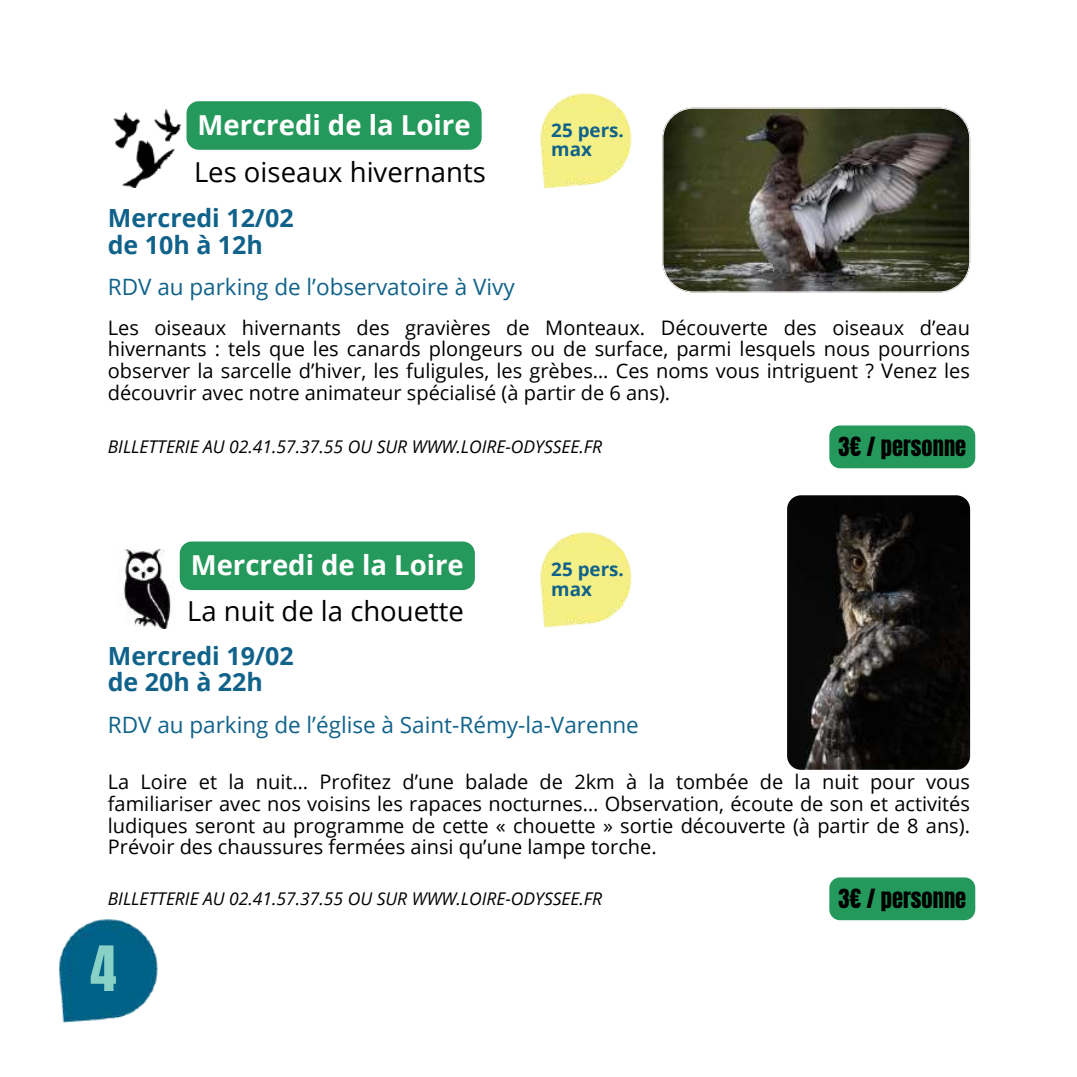
<style>
.page{position:relative;width:1077px;height:1077px;background:#fff}
.page>*{position:absolute;margin:0;border:0;box-sizing:border-box;transform-origin:0 0}
.t1{font:53px "Anton";color:#89d0c7}
.t2{font:27.5px "Open Sans";color:#000}
.t3{font:700 27.5px "Open Sans";color:#fff}
.t4{font:700 25px/26.2px "Open Sans";color:#10628a}
.t5{font:22.5px "Open Sans";color:#10628a}
.t6{font:22.5px "Anton";color:#000}
.t7{font:20px/21.8px "Open Sans";color:#000;text-align:justify}
.t8{font:700 18.75px/19.8px "Open Sans";color:#10628a}
.t9{font:italic 17.5px "Open Sans";color:#000}
</style>
<div class="page">
<img style="left:59px;top:919px;width:99px;height:103px">
<svg style="left:662px;top:108px;width:307px;height:184px;background:#4b4b3c"></svg>
<img style="left:787px;top:495px;width:182px;height:274px;border-radius:14px">
<img style="left:540px;top:93px;width:92px;height:95px">
<img style="left:540px;top:532px;width:92px;height:95px">
<img style="left:113px;top:109px;width:68px;height:79px">
<img style="left:122px;top:549px;width:64px;height:79px">
<div style="left:829px;top:425px;width:146px;height:43px;background:#25995c"></div>
<div style="left:829px;top:877px;width:146px;height:43px;background:#25995c"></div>
<div style="left:186px;top:101px;width:295px;height:49px;background:#25995c;border-radius:12px"></div>
<div style="left:180px;top:541px;width:295px;height:49px;background:#25995c;border-radius:12px"></div>
<h2 class="t3" style="left:197px;top:105px;width:274px">Mercredi de la Loire</h2>
<h2 class="t2" style="left:194px;top:152px;width:293px">Les oiseaux hivernants</h2>
<p class="t4" style="left:108px;top:204px;width:187px">Mercredi 12/02 de 10h à 12h</p>
<p class="t5" style="left:108px;top:271px;width:408px">RDV au parking de l’observatoire à Vivy</p>
<p class="t8" style="left:551px;top:119px;width:74px">25 pers. max</p>
<p class="t7" style="left:108px;top:316px;width:863px">Les oiseaux hivernants des gravières de Monteaux. Découverte des oiseaux d’eau hivernants : tels que les canards plongeurs ou de surface, parmi lesquels nous pourrions observer la sarcelle d’hiver, les fuligules, les grèbes… Ces noms vous intriguent ? Venez les découvrir avec notre animateur spécialisé (à partir de 6 ans).</p>
<p class="t9" style="left:108px;top:434px;width:495px">BILLETTERIE AU 02.41.57.37.55 OU SUR WWW.LOIRE-ODYSSEE.FR</p>
<p class="t6" style="left:838px;top:430px;width:129px">3€ / PERSONNE</p>
<h2 class="t3" style="left:191px;top:545px;width:274px">Mercredi de la Loire</h2>
<p class="t8" style="left:551px;top:559px;width:74px">25 pers. max</p>
<h2 class="t2" style="left:187px;top:591px;width:278px">La nuit de la chouette</h2>
<p class="t4" style="left:108px;top:642px;width:187px">Mercredi 19/02 de 20h à 22h</p>
<p class="t5" style="left:108px;top:708px;width:532px">RDV au parking de l’église à Saint-Rémy-la-Varenne</p>
<p class="t7" style="left:108px;top:770px;width:863px">La Loire et la nuit… Profitez d’une balade de 2km à la tombée de la nuit pour vous familiariser avec nos voisins les rapaces nocturnes… Observation, écoute de son et activités ludiques seront au programme de cette « chouette » sortie découverte (à partir de 8 ans).<br>Prévoir des chaussures fermées ainsi qu’une lampe torche.</p>
<p class="t9" style="left:108px;top:886px;width:495px">BILLETTERIE AU 02.41.57.37.55 OU SUR WWW.LOIRE-ODYSSEE.FR</p>
<p class="t6" style="left:838px;top:882px;width:129px">3€ / PERSONNE</p>
<h1 class="t1" style="left:90px;top:930px;width:28px">4</h1>
</div>
